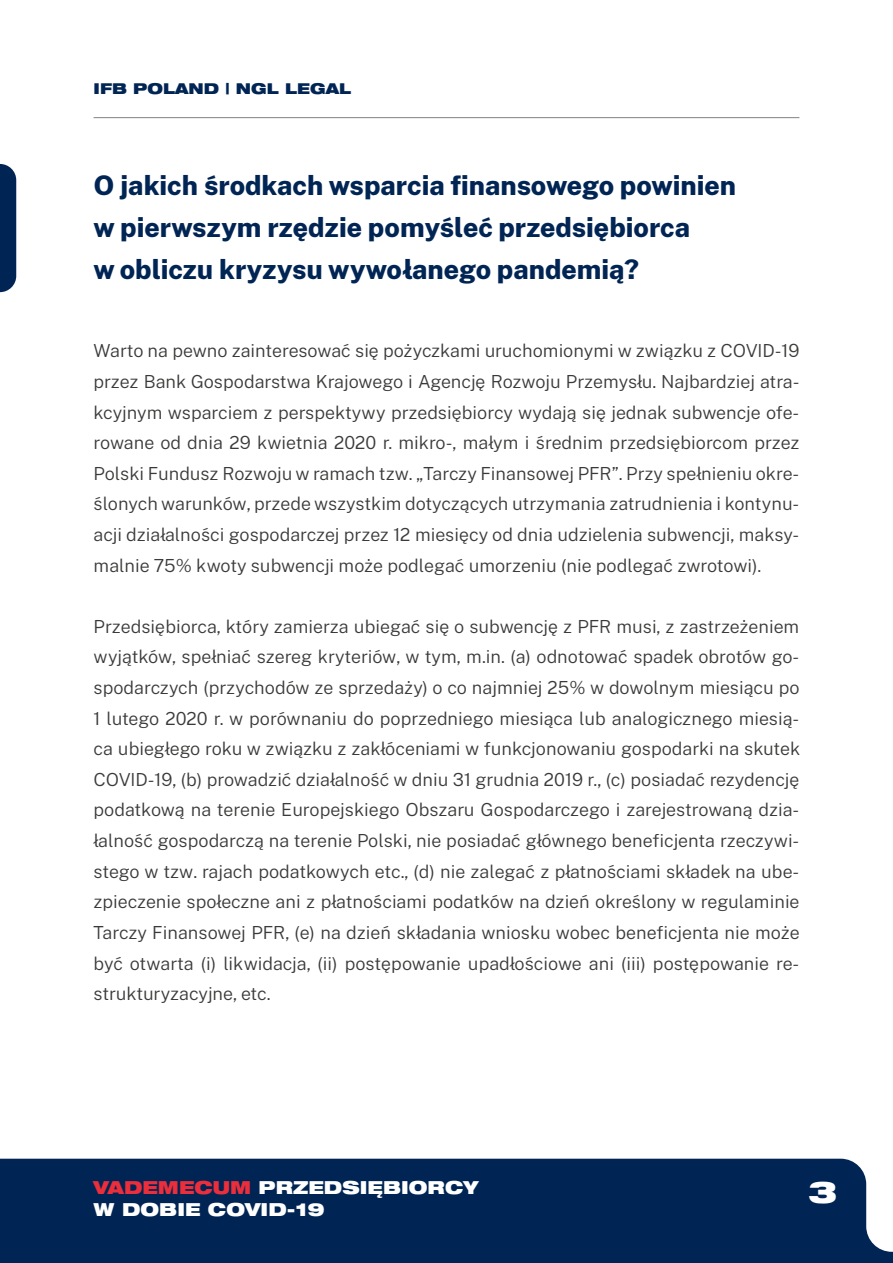
<style>
.page{position:relative;width:893px;height:1263px;background:#fff}
.page>*{position:absolute;margin:0;border:0;box-sizing:border-box;transform-origin:0 0}
.t1{font:900 expanded 30px "Helvetica Neue LT Pro";color:#fff}
.t2{font:800 27px/42px "Public Sans";color:#002554}
.t3{font:300 18px/30.6px "Public Sans";color:#3a3a39;text-align:justify}
.t4{font:900 expanded 18px/21.6px "Helvetica Neue LT Pro";letter-spacing:.005em;color:#fff}
.t5{font:900 expanded 15px "Helvetica Neue LT Pro";letter-spacing:.005em;color:#002554}
.s1{color:#eb2e3b}
</style>
<div class="page">
<div style="left:0;top:1159px;width:893px;height:104px;background:#002554"></div>
<hr style="left:94px;top:117px;width:705px;height:1px;background:#000">
<div style="left:0;top:164px;width:16px;height:128px;background:#002554"></div>
<p class="t5" style="left:94px;top:78px;width:259px">IFB POLAND | NGL LEGAL</p>
<h2 class="t2" style="left:94px;top:164px;width:644px">O jakich środkach wsparcia finansowego powinien w pierwszym rzędzie pomyśleć przedsiębiorca<br>w obliczu kryzysu wywołanego pandemią?</h2>
<p class="t3" style="left:94px;top:335px;width:707px">Warto na pewno zainteresować się pożyczkami uruchomionymi w związku z COVID-19 przez Bank Gospodarstwa Krajowego i Agencję Rozwoju Przemysłu. Najbardziej atra&shy;kcyjnym wsparciem z perspektywy przedsiębiorcy wydają się jednak subwencje ofe&shy;rowane od dnia 29 kwietnia 2020 r. mikro-, małym i średnim przedsiębiorcom przez Polski Fundusz Rozwoju w ramach tzw. „Tarczy Finansowej PFR”. Przy spełnieniu okre&shy;ślonych warunków, przede wszystkim dotyczących utrzymania zatrudnienia i kontynu&shy;acji działalności gospodarczej przez 12 miesięcy od dnia udzielenia subwencji, maksy&shy;malnie 75% kwoty subwencji może podlegać umorzeniu (nie podlegać zwrotowi).</p>
<p class="t3" style="left:94px;top:611px;width:708px">Przedsiębiorca, który zamierza ubiegać się o subwencję z PFR musi, z zastrzeżeniem wyjątków, spełniać szereg kryteriów, w tym, m.in. (a) odnotować spadek obrotów go&shy;spodarczych (przychodów ze sprzedaży) o co najmniej 25% w dowolnym miesiącu po 1 lutego 2020 r. w porównaniu do poprzedniego miesiąca lub analogicznego miesią&shy;ca ubiegłego roku w związku z zakłóceniami w funkcjonowaniu gospodarki na skutek COVID-19, (b) prowadzić działalność w dniu 31 grudnia 2019 r., (c) posiadać rezydencję podatkową na terenie Europejskiego Obszaru Gospodarczego i zarejestrowaną dzia&shy;łalność gospodarczą na terenie Polski, nie posiadać głównego beneficjenta rzeczywi&shy;stego w tzw. rajach podatkowych etc., (d) nie zalegać z płatnościami składek na ube&shy;zpieczenie społeczne ani z płatnościami podatków na dzień określony w regulaminie Tarczy Finansowej PFR, (e) na dzień składania wniosku wobec beneficjenta nie może być otwarta (i) likwidacja, (ii) postępowanie upadłościowe ani (iii) postępowanie re&shy;strukturyzacyjne, etc.</p>
<p class="t4" style="left:94px;top:1176px;width:386px"><span class="s1">VADEMECUM</span> PRZEDSIĘBIORCY<br>W DOBIE COVID-19</p>
<h1 class="t1" style="left:808px;top:1172px;width:30px">3</h1>
</div>
